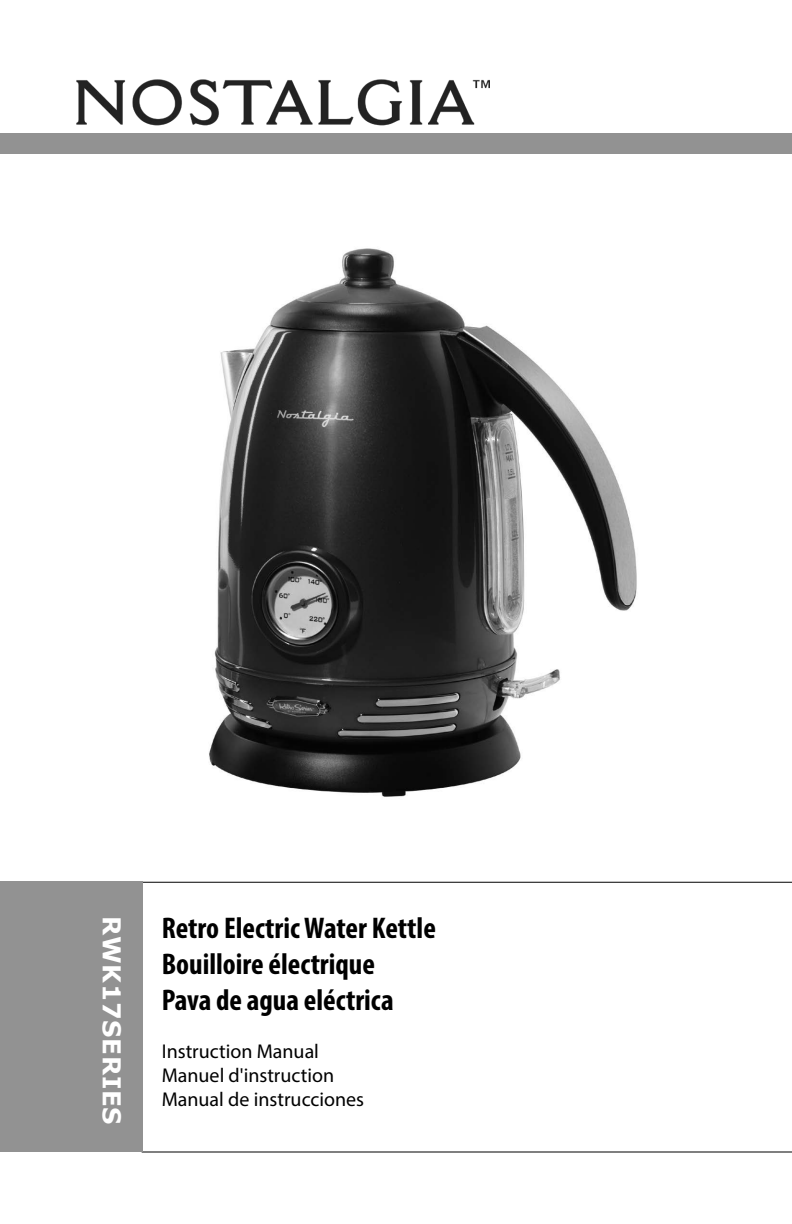
<style>
.page{position:relative;width:792px;height:1224px;background:#fff}
.page>*{position:absolute;margin:0;border:0;box-sizing:border-box;transform-origin:0 0}
.t1{font:700 condensed 30px "Myriad Pro";color:#000}
.No_Style__Don_t_Use{font:700 24.4px "Verdana";letter-spacing:.03em;color:#fff}
.t2{font:20px "Myriad Pro";color:#000}
</style>
<div class="page">
<hr style="left:142px;top:882px;width:650px;height:1px;background:#000">
<hr style="left:142px;top:1152px;width:650px;height:1px;background:#000">
<div style="left:0;top:882px;width:143px;height:270px;background:#929292"></div>
<img style="left:73px;top:79px;width:416px;height:55px">
<div style="left:0;top:134px;width:792px;height:20px;background:#929292"></div>
<img style="left:209px;top:248px;width:428px;height:549px">
<p class="No_Style__Don_t_Use" style="left:129px;top:916px;width:210px;rotate:90deg">RWK17SERIES</p>
<p class="t1" style="left:162px;top:910px;width:276px">Retro Electric Water Kettle</p>
<p class="t1" style="left:162px;top:946px;width:215px">Bouilloire électrique</p>
<p class="t1" style="left:162px;top:982px;width:234px">Pava de agua eléctrica</p>
<p class="t2" style="left:162px;top:1039px;width:159px">Instruction Manual</p>
<p class="t2" style="left:162px;top:1063px;width:174px">Manuel d'instruction</p>
<p class="t2" style="left:162px;top:1087px;width:204px">Manual de instrucciones</p>
</div>
